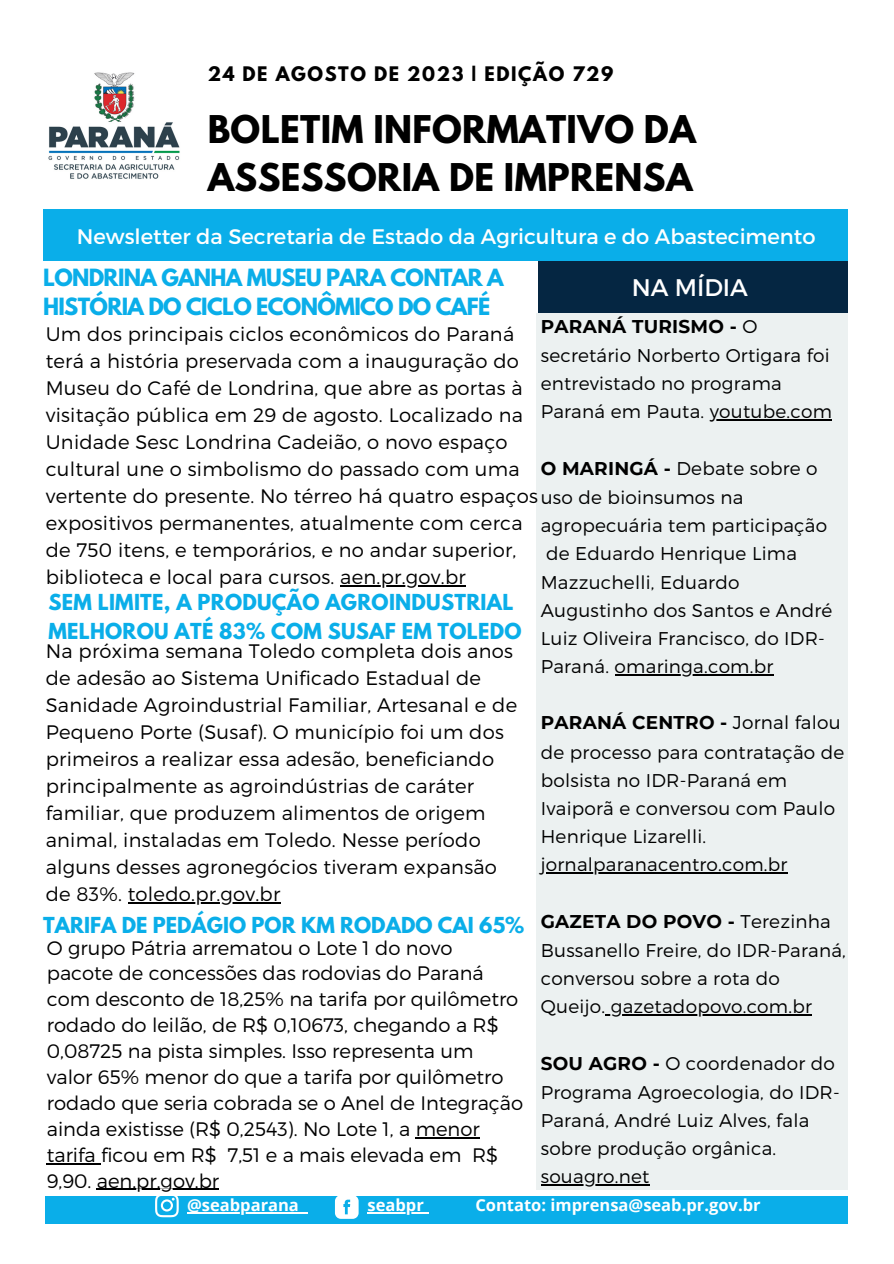
<style>
.page{position:relative;width:894px;height:1264px;background:#fff}
.page>*{position:absolute;margin:0;border:0;box-sizing:border-box;transform-origin:0 0}
.t1{font:700 33.9px "League Spartan";letter-spacing:.01em;color:#000}
.t2{font:24px "Montserrat";color:#fff}
.t3{font:21px "Montserrat";color:#fff}
.t4{font:700 21px/29.2px "League Spartan";letter-spacing:-.03em;color:#0aaee9}
.t5{font:300 19.5px/27px "Montserrat";letter-spacing:.015em;color:#000}
.t6{font:700 19.5px/29.2px "League Spartan";letter-spacing:.015em;color:#0aaee9}
.t7{font:300 18.45px/28.5px "Montserrat";letter-spacing:.015em;color:#000}
.t8{font:700 17.85px "League Spartan";letter-spacing:.09em;color:#000}
.t9{font:700 16.5px "Open Sans";color:#fff}
.s1{font-weight:700}
.s2{font-size:18.45px}
</style>
<div class="page">
<div style="left:43px;top:209px;width:804px;height:52px;background:#0aaee9"></div>
<div style="left:46px;top:1196px;width:801px;height:27px;background:#0aaee9"></div>
<div style="left:536px;top:313px;width:311px;height:876px;background:#ecf1f1"></div>
<div style="left:538px;top:261px;width:309px;height:52px;background:#052642"></div>
<img style="left:48px;top:72px;width:132px;height:107px">
<hr style="left:187px;top:1212px;width:112px;height:1px;background:#fff">
<hr style="left:367px;top:1212px;width:57px;height:1px;background:#fff">
<svg style="left:155px;top:1196px;width:24px;height:21px"></svg>
<svg style="left:335px;top:1196px;width:23px;height:22px"></svg>
<hr style="left:709px;top:419px;width:122px;height:1px;background:#000">
<hr style="left:614px;top:674px;width:159px;height:1px;background:#000">
<hr style="left:545px;top:872px;width:242px;height:1px;background:#000">
<hr style="left:605px;top:1014px;width:207px;height:1px;background:#000">
<hr style="left:540px;top:1184px;width:109px;height:1px;background:#000">
<hr style="left:340px;top:585px;width:126px;height:1px;background:#000">
<hr style="left:128px;top:902px;width:152px;height:1px;background:#000">
<hr style="left:415px;top:1136px;width:64px;height:2px;background:#000">
<hr style="left:47px;top:1162px;width:54px;height:2px;background:#000">
<hr style="left:97px;top:1188px;width:122px;height:1px;background:#000">
<p class="t8" style="left:208px;top:65px;width:407px">24 DE AGOSTO DE 2023 | EDIÇÃO 729</p>
<p class="t1" style="left:208px;top:112px;width:489px">BOLETIM INFORMATIVO DA</p>
<p class="t1" style="left:208px;top:161px;width:486px">ASSESSORIA DE IMPRENSA</p>
<p class="t3" style="left:77px;top:223px;width:740px">Newsletter da Secretaria de Estado da Agricultura e do Abastecimento</p>
<p class="t2" style="left:631px;top:271px;width:117px">NA MÍDIA</p>
<p class="t4" style="left:43px;top:265px;width:462px">LONDRINA GANHA MUSEU PARA CONTAR A<br>HISTÓRIA DO CICLO ECONÔMICO DO CAFÉ</p>
<p class="t5" style="left:46px;top:319px;width:478px">Um dos principais ciclos econômicos do Paraná terá a história preservada com a inauguração do Museu do Café de Londrina, que abre as portas à visitação pública em 29 de agosto. Localizado na Unidade Sesc Londrina Cadeião, o novo espaço cultural une o simbolismo do passado com uma</p>
<p class="t5" style="left:46px;top:508px;width:478px">expositivos permanentes, atualmente com cerca de 750 itens, e temporários, e no andar superior, biblioteca e local para cursos. aen.pr.gov.br</p>
<p class="t6" style="left:48px;top:589px;width:474px">SEM LIMITE, A PRODUÇÃO AGROINDUSTRIAL<br>MELHOROU ATÉ 83% COM SUSAF EM TOLEDO</p>
<p class="t5" style="left:46px;top:636px;width:473px">Na próxima semana Toledo completa dois anos de adesão ao Sistema Unificado Estadual de Sanidade Agroindustrial Familiar, Artesanal e de Pequeno Porte (Susaf). O município foi um dos primeiros a realizar essa adesão, beneficiando principalmente as agroindústrias de caráter familiar, que produzem alimentos de origem animal, instaladas em Toledo. Nesse período alguns desses agronegócios tiveram expansão de 83%. toledo.pr.gov.br</p>
<p class="t5" style="left:47px;top:933px;width:478px;line-height:26px">O grupo Pátria arrematou o Lote 1 do novo pacote de concessões das rodovias do Paraná com desconto de 18,25% na tarifa por quilômetro rodado do leilão, de R$ 0,10673, chegando a R$ 0,08725 na pista simples. Isso representa um valor 65% menor do que a tarifa por quilômetro rodado que seria cobrada se o Anel de Integração ainda existisse (R$ 0,2543). No Lote 1, a menor tarifa ficou em R$ 7,51 e a mais elevada em R$ 9,90. aen.pr.gov.br</p>
<p class="t7" style="left:540px;top:311px;width:292px"><span class="s1">PARANÁ TURISMO -</span> O secretário Norberto Ortigara foi entrevistado no programa<br>Paraná em Pauta. youtube.com</p>
<p class="t7" style="left:540px;top:453px;width:278px"><span class="s1">O MARINGÁ -</span> Debate sobre o</p>
<p class="t5" style="left:46px;top:481px;width:699px">vertente do presente. No térreo há quatro espaços<span class="s2">uso de bioinsumos na</span></p>
<p class="t7" style="left:540px;top:510px;width:293px">agropecuária tem participação de Eduardo Henrique Lima<br>Mazzuchelli, Eduardo<br>Augustinho dos Santos e André<br>Luiz Oliveira Francisco, do IDR-<br>Paraná. omaringa.com.br</p>
<p class="t7" style="left:540px;top:707px;width:305px"><span class="s1">PARANÁ CENTRO -</span> Jornal falou de processo para contratação de bolsista no IDR-Paraná em<br>Ivaiporã e conversou com Paulo<br>Henrique Lizarelli. jornalparanacentro.com.br</p>
<p class="t7" style="left:540px;top:905px;width:306px"><span class="s1">GAZETA DO POVO -</span> Terezinha<br>Bussanello Freire, do IDR-Paraná, conversou sobre a rota do<br>Queijo. gazetadopovo.com.br</p>
<p class="t7" style="left:540px;top:1047px;width:300px"><span class="s1">SOU AGRO -</span> O coordenador do<br>Programa Agroecologia, do IDR-<br>Paraná, André Luiz Alves, fala sobre produção orgânica. souagro.net</p>
<p class="t6" style="left:43px;top:913px;width:482px">TARIFA DE PEDÁGIO POR KM RODADO CAI 65%</p>
<p class="t9" style="left:187px;top:1193px;width:113px">@seabparana</p>
<p class="t9" style="left:367px;top:1193px;width:58px">seabpr</p>
<p class="t9" style="left:475px;top:1193px;width:287px">Contato: imprensa@seab.pr.gov.br</p>
</div>
